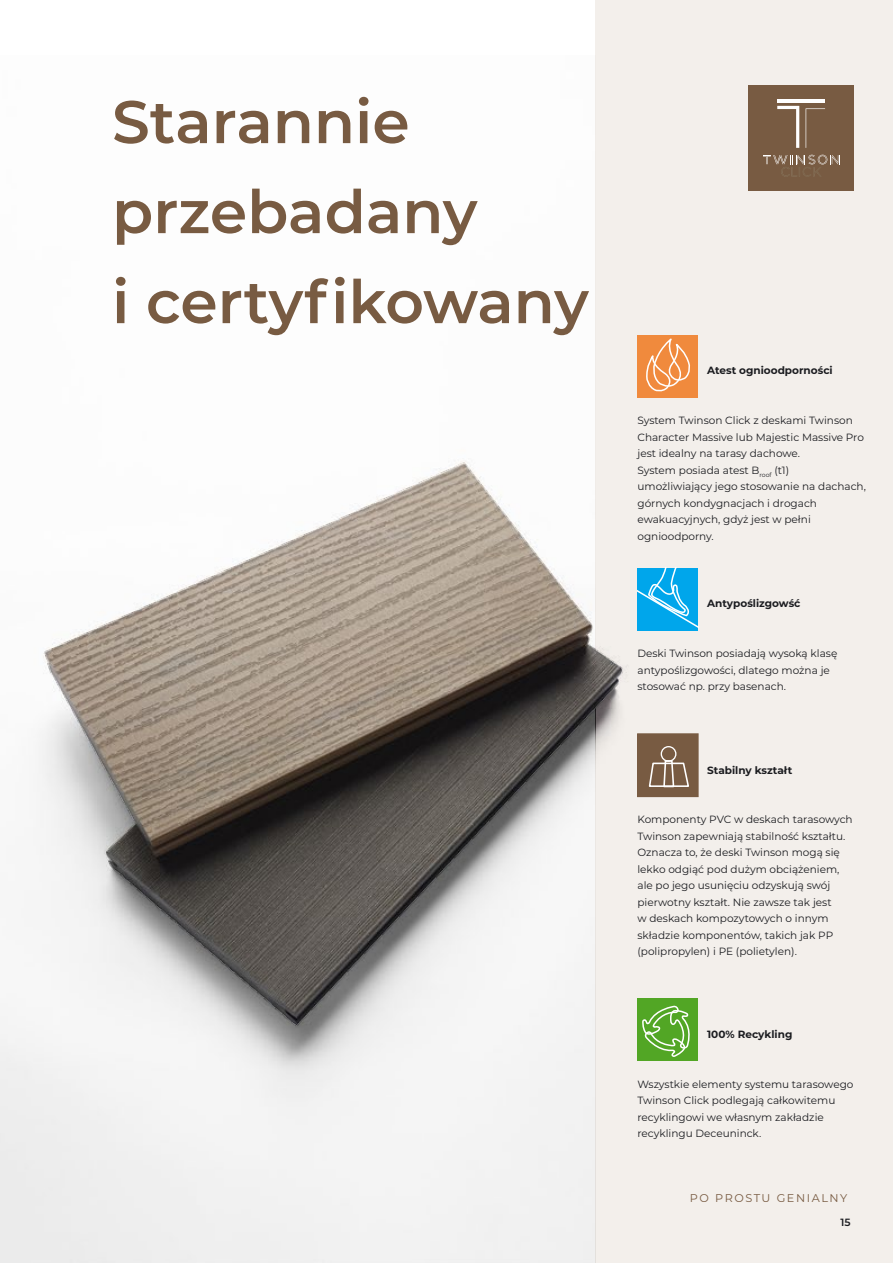
<style>
.page{position:relative;width:893px;height:1263px;background:#fff}
.page>*{position:absolute;margin:0;border:0;box-sizing:border-box;transform-origin:0 0}
.t1{font:600 60px/90px "Montserrat";color:#785b42}
.t2{font:11.25px "Montserrat";letter-spacing:.14em;color:#785b42}
.t3{font:10.5px/16.5px "Montserrat";color:#1b1c20}
.t4{font:700 10.5px "Montserrat";color:#1b1c20}
.t5{font:600 10.5px "Montserrat";color:#1b1c20}
</style>
<div class="page">
<div style="left:595px;top:0;width:298px;height:1263px;background:#f3efeb"></div>
<div style="left:637px;top:998px;width:61px;height:63px;background:#52a625"></div>
<svg style="left:642px;top:1005px;width:48px;height:52px"></svg>
<div style="left:638px;top:734px;width:60px;height:63px;background:#785b42"></div>
<div style="left:661px;top:746px;width:15px;height:16px;border:1px solid #fff;border-radius:50%"></div>
<svg style="left:648px;top:759px;width:41px;height:29px"></svg>
<div style="left:637px;top:734px;width:61px;height:63px;border:1px solid #785b42"></div>
<svg style="left:637px;top:568px;width:61px;height:62px;background:#1eb0ed"></svg>
<img style="left:0;top:461px;width:627px;height:802px">
<div style="left:748px;top:85px;width:106px;height:106px;background:#785b42"></div>
<svg style="left:763px;top:155px;width:77px;height:21px"></svg>
<svg style="left:806px;top:108px;width:19px;height:40px"></svg>
<hr style="left:777px;top:99px;width:48px;height:3px;background:#fff">
<svg style="left:777px;top:106px;width:22px;height:42px"></svg>
<div style="left:637px;top:335px;width:61px;height:63px;background:#f08a3d"></div>
<svg style="left:646px;top:338px;width:44px;height:54px"></svg>
<h1 class="t1" style="left:112px;top:74px;width:478px">Starannie przebadany<br>i certyfikowany</h1>
<p class="t4" style="left:707px;top:363px;width:127px">Atest ognioodporności</p>
<p class="t3" style="left:637px;top:412px;width:230px">System Twinson Click z deskami Twinson Character Massive lub Majestic Massive Pro jest idealny na tarasy dachowe.<br>System posiada atest B<sub>roof</sub> (t1) umożliwiający jego stosowanie na dachach, górnych kondygnacjach i drogach ewakuacyjnych, gdyż jest w pełni ognioodporny.</p>
<p class="t4" style="left:707px;top:596px;width:95px">Antypoślizgowść</p>
<p class="t3" style="left:637px;top:645px;width:201px">Deski Twinson posiadają wysoką klasę antypoślizgowości, dlatego można je stosować np. przy basenach.</p>
<p class="t4" style="left:707px;top:763px;width:87px">Stabilny kształt</p>
<p class="t3" style="left:637px;top:811px;width:217px">Komponenty PVC w deskach tarasowych Twinson zapewniają stabilność kształtu.<br>Oznacza to, że deski Twinson mogą się lekko odgiąć pod dużym obciążeniem, ale po jego usunięciu odzyskują swój pierwotny kształt. Nie zawsze tak jest<br>w deskach kompozytowych o innym składzie komponentów, takich jak PP (polipropylen) i PE (polietylen).</p>
<p class="t4" style="left:707px;top:1026px;width:87px">100% Recykling</p>
<p class="t3" style="left:637px;top:1075px;width:218px">Wszystkie elementy systemu tarasowego Twinson Click podlegają całkowitemu recyklingowi we własnym zakładzie recyklingu Deceuninck.</p>
<p class="t2" style="left:690px;top:1190px;width:159px">PO PROSTU GENIALNY</p>
<p class="t5" style="left:840px;top:1214px;width:12px">15</p>
</div>
